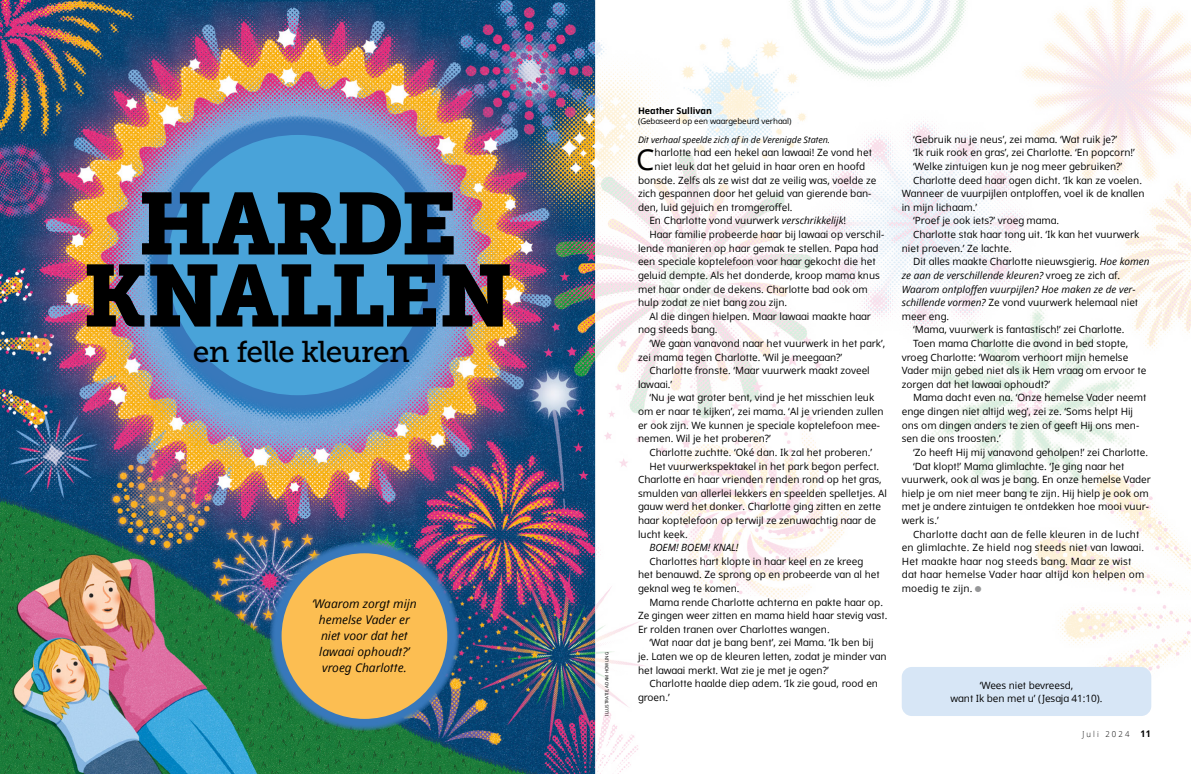
<style>
.page{position:relative;width:1191px;height:774px;background:#fff}
.page>*{position:absolute;margin:0;border:0;box-sizing:border-box;transform-origin:0 0}
.h1_DOTS_title{font:87px/72px "Museo Slablds Lat 900";letter-spacing:-.025em;color:#000;text-align:center}
.h1_DOTS_title-2{font:30px "Museo Slablds Lat 500";letter-spacing:-.025em;color:#000}
.p1_first{font:29.1px "Dots Solidlds Lat";color:#000}
.t1{font:italic 12px/16px "Dots Solidlds Lat";color:#000;text-align:center}
.p1{font:10px/13.6px "Dots Solidlds Lat";color:#000}
.p1-2{font:italic 10px/13.6px "Dots Solidlds Lat";color:#000}
.p1_first-2{font:10px "Dots Solidlds Lat";color:#000}
.p1-3{font:10px/13.6px "Dots Solidlds Lat";letter-spacing:.02em;color:#000}
.p1_bio{font:italic 9px "Dots Solidlds Lat";letter-spacing:-.01em;color:#000}
.p1_author-name{font:700 9px "Dots Solidlds Lat";letter-spacing:-.005em;color:#000}
.t2{font:300 8.2px "Dots Solidlds Lat";letter-spacing:.28em;color:#000;scale:.95 1}
.p1_author-role{font:8px "Dots Solidlds Lat";letter-spacing:-.005em;color:#000}
.t3{font:4.5px "Dots Solidlds Lat";color:#000}
.s1{font-style:italic}
.s2{font-style:normal}
.s3{font-family:"Ding P Ilds Dpi";font-size:8.5px;color:#969798}
.s4{font-weight:700;font-size:9.2px}
</style>
<div class="page">
<img style="left:0;top:0;width:595px;height:774px">
<svg style="left:595px;top:0;width:596px;height:774px"></svg>
<div style="left:158px;top:125px;width:279px;height:280px;background:#49a3d9;border-radius:50%"></div>
<div style="left:148px;top:116px;width:299px;height:298px;border:19px solid #3878bb;border-radius:50%"></div>
<div style="left:901px;top:667px;width:250px;height:49px;background:#d7e6f6;border-radius:10px"></div>
<div style="left:275px;top:547px;width:178px;height:178px;background:#fcbe52;border-radius:50%"></div>
<div style="left:269px;top:541px;width:190px;height:190px;border:12px solid #3878bb;border-radius:50%"></div>
<p class="h1_DOTS_title" style="left:82px;top:183px;width:432px">HARDE<br>KNALLEN</p>
<p class="h1_DOTS_title-2" style="left:193px;top:326px;width:218px">en felle kleuren</p>
<p class="t1" style="left:312px;top:596px;width:106px">‘Waarom zorgt mijn hemelse Vader er niet voor dat het lawaai ophoudt?’ vroeg Charlotte.</p>
<p class="t3" style="left:603px;top:716px;width:66px;rotate:-90deg">ILLUSTRATIE, ADAM HOWLING</p>
<p class="p1_author-name" style="left:638px;top:104px;width:75px">Heather Sullivan</p>
<p class="p1_author-role" style="left:638px;top:115px;width:155px">(Gebaseerd op een waargebeurd verhaal)</p>
<p class="p1_bio" style="left:638px;top:133px;width:194px">Dit verhaal speelde zich af in de Verenigde Staten.</p>
<p class="p1_first" style="left:636px;top:138px;width:20px">C</p>
<p class="p1_first-2" style="left:654px;top:145px;width:219px">harlotte had een hekel aan lawaai! Ze vond het</p>
<p class="p1_first-2" style="left:654px;top:159px;width:212px">niet leuk dat het geluid in haar oren en hoofd</p>
<p class="p1_first-2" style="left:638px;top:173px;width:240px">bonsde. Zelfs als ze wist dat ze veilig was, voelde ze</p>
<p class="p1_first-2" style="left:638px;top:186px;width:235px">zich gespannen door het geluid van gierende ban-</p>
<p class="p1_first-2" style="left:638px;top:200px;width:156px">den, luid gejuich en tromgeroffel.</p>
<p class="p1" style="left:649px;top:214px;width:198px">En Charlotte vond vuurwerk <span class="s1">verschrikkelijk</span>!</p>
<p class="p1" style="left:638px;top:228px;width:248px;text-indent:11px">Haar familie probeerde haar bij lawaai op verschil&shy;lende manieren op haar gemak te stellen. Papa had een speciale koptelefoon voor haar gekocht die het geluid dempte. Als het donderde, kroop mama knus met haar onder de dekens. Charlotte bad ook om hulp zodat ze niet bang zou zijn.</p>
<p class="p1" style="left:638px;top:309px;width:234px;text-indent:11px">Al die dingen hielpen. Maar lawaai maakte haar nog steeds bang.</p>
<p class="p1" style="left:638px;top:337px;width:249px;text-indent:11px">‘We gaan vanavond naar het vuurwerk in het park’, zei mama tegen Charlotte. ‘Wil je meegaan?’</p>
<p class="p1" style="left:638px;top:364px;width:233px;text-indent:11px">Charlotte fronste. ‘Maar vuurwerk maakt zoveel lawaai.’</p>
<p class="p1" style="left:638px;top:391px;width:247px;text-indent:11px">‘Nu je wat groter bent, vind je het misschien leuk om er naar te kijken’, zei mama. ‘Al je vrienden zullen er ook zijn. We kunnen je speciale koptelefoon mee&shy;nemen. Wil je het proberen?’</p>
<p class="p1" style="left:649px;top:445px;width:224px">Charlotte zuchtte. ‘Oké dan. Ik zal het proberen.’</p>
<p class="p1" style="left:638px;top:459px;width:250px;text-indent:11px">Het vuurwerkspektakel in het park begon perfect.<br>Charlotte en haar vrienden renden rond op het gras, smulden van allerlei lekkers en speelden spelletjes. Al gauw werd het donker. Charlotte ging zitten en zette haar koptelefoon op terwijl ze zenuwachtig naar de lucht keek.</p>
<p class="p1-2" style="left:649px;top:541px;width:91px">BOEM! BOEM! KNAL!</p>
<p class="p1" style="left:638px;top:554px;width:243px;text-indent:11px">Charlottes hart klopte in haar keel en ze kreeg het benauwd. Ze sprong op en probeerde van al het geknal weg te komen.</p>
<p class="p1" style="left:638px;top:595px;width:251px;text-indent:11px">Mama rende Charlotte achterna en pakte haar op.<br>Ze gingen weer zitten en mama hield haar stevig vast.<br>Er rolden tranen over Charlottes wangen.</p>
<p class="p1" style="left:638px;top:636px;width:250px;text-indent:11px">‘Wat naar dat je bang bent’, zei Mama. ‘Ik ben bij je. Laten we op de kleuren letten, zodat je minder van het lawaai merkt. Wat zie je met je ogen?’</p>
<p class="p1" style="left:638px;top:677px;width:242px;text-indent:11px">Charlotte haalde diep adem. ‘Ik zie goud, rood en groen.’</p>
<p class="p1" style="left:913px;top:132px;width:205px">‘Gebruik nu je neus’, zei mama. ‘Wat ruik je?’</p>
<p class="p1" style="left:913px;top:146px;width:223px">‘Ik ruik rook en gras’, zei Charlotte. ‘En popcorn!’</p>
<p class="p1" style="left:913px;top:160px;width:210px">‘Welke zintuigen kun je nog meer gebruiken?’</p>
<p class="p1" style="left:901px;top:173px;width:244px;text-indent:11px">Charlotte deed haar ogen dicht. ‘Ik kan ze voelen.<br>Wanneer de vuurpijlen ontploffen, voel ik de knallen in mijn lichaam.’</p>
<p class="p1" style="left:913px;top:214px;width:148px">‘Proef je ook iets?’ vroeg mama.</p>
<p class="p1" style="left:901px;top:228px;width:239px;text-indent:11px">Charlotte stak haar tong uit. ‘Ik kan het vuurwerk niet proeven.’ Ze lachte.</p>
<p class="p1-2" style="left:901px;top:255px;width:249px;text-indent:11px"><span class="s2">Dit alles maakte Charlotte nieuwsgierig.</span> Hoe komen ze aan de verschillende kleuren? <span class="s2">vroeg ze zich af.<br></span>Waarom ontploffen vuurpijlen? Hoe maken ze de ver&shy;schillende vormen? <span class="s2">Ze vond vuurwerk helemaal niet meer eng.</span></p>
<p class="p1" style="left:913px;top:323px;width:213px">‘Mama, vuurwerk is fantastisch!’ zei Charlotte.</p>
<p class="p1" style="left:901px;top:337px;width:246px;text-indent:11px">Toen mama Charlotte die avond in bed stopte, vroeg Charlotte: ‘Waarom verhoort mijn hemelse Vader mijn gebed niet als ik Hem vraag om ervoor te zorgen dat het lawaai ophoudt?’</p>
<p class="p1" style="left:901px;top:391px;width:246px;text-indent:11px">Mama dacht even na. ‘Onze hemelse Vader neemt enge dingen niet altijd weg’, zei ze. ‘Soms helpt Hij ons om dingen anders te zien of geeft Hij ons men&shy;sen die ons troosten.’</p>
<p class="p1" style="left:913px;top:445px;width:236px">‘Zo heeft Hij mij vanavond geholpen!’ zei Charlotte.</p>
<p class="p1" style="left:901px;top:459px;width:251px;text-indent:11px">‘Dat klopt!’ Mama glimlachte. ‘Je ging naar het vuurwerk, ook al was je bang. En onze hemelse Vader hielp je om niet meer bang te zijn. Hij hielp je ook om met je andere zintuigen te ontdekken hoe mooi vuur&shy;werk is.’</p>
<p class="p1-3" style="left:901px;top:527px;width:244px;text-indent:11px">Charlotte dacht aan de felle kleuren in de lucht en glimlachte. Ze hield nog steeds niet van lawaai.<br>Het maakte haar nog steeds bang. Maar ze wist dat haar hemelse Vader haar altijd kon helpen om moedig te zijn. <span class="s3">●</span></p>
<p class="p1" style="left:950px;top:678px;width:153px;text-align:center">‘Wees niet bevreesd,<br>want Ik ben met u’ (Jesaja 41:10).</p>
<p class="t2" style="left:1082px;top:728px;width:74px">Juli 2024 <span class="s4">11</span></p>
</div>
